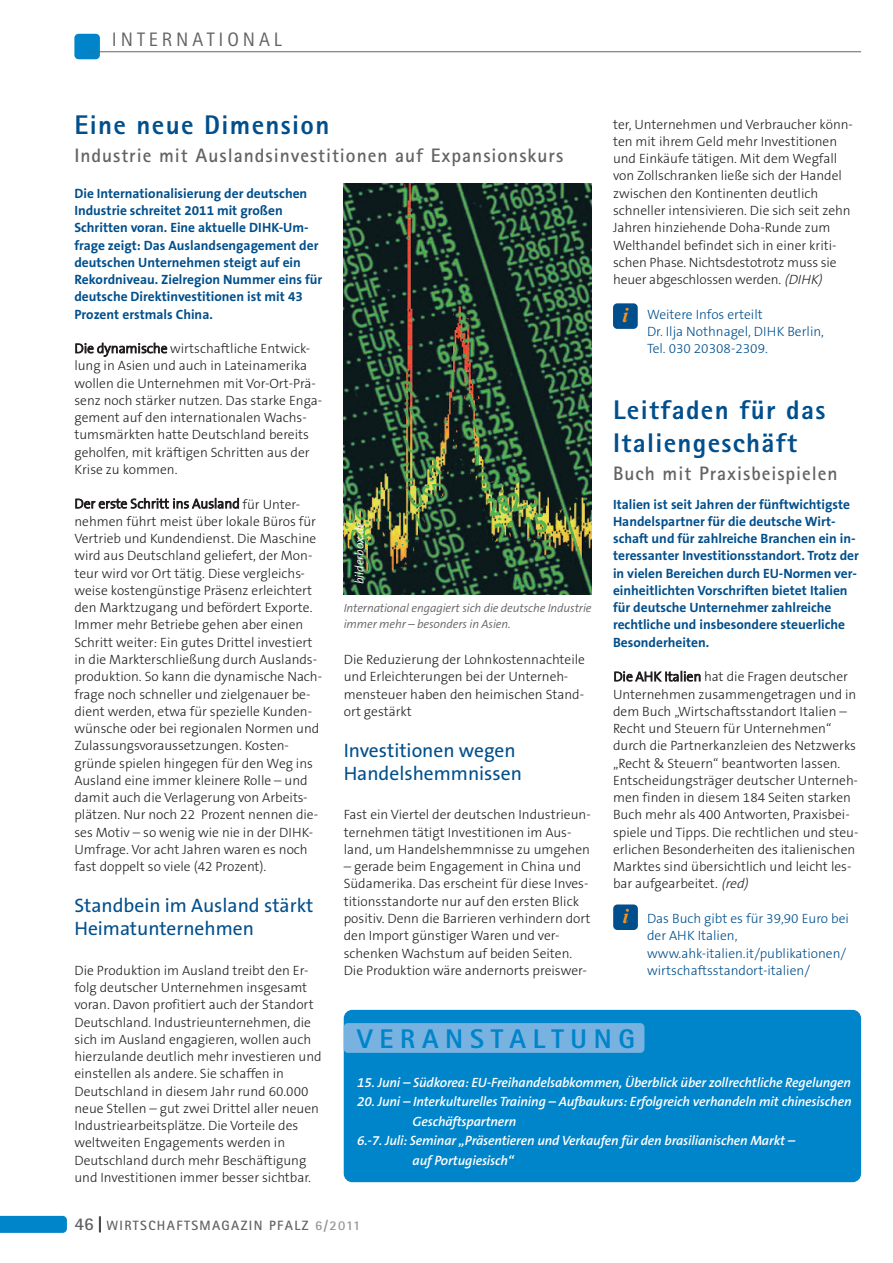
<style>
.page{position:relative;width:893px;height:1263px;background:#fff}
.page>*{position:absolute;margin:0;border:0;box-sizing:border-box;transform-origin:0 0}
.t1{font:800 27px/32.4px "Rotis Sans Serif";letter-spacing:.05em;color:#004f8c}
.t2{font:800 27px "Rotis Sans Serif";letter-spacing:.25em;color:#0084ca}
.t3{font:italic 700 21px "Times New Roman";color:#f7931d}
.t4{font:19.5px/23.4px "The Sans B5 Plain";color:#004f8c}
.t5{font:700 19.5px "Rotis Sans Serif";letter-spacing:.05em;color:#636366}
.t6{font:19.5px "Rotis Sans Serif";letter-spacing:.2em;color:#636366}
.t7{font:300 13.5px/17.2px "The Sans B3";color:#231f20}
.t8{font:700 13.5px/17.2px "The Sans B7";color:#004f8c}
.t9{font:italic 600 13.5px "The Sans B6";letter-spacing:-.01em;color:#fff}
.t10{font:300 13.5px/17.2px "The Sans B3";color:#004f8c}
.t11{font:700 13.5px "Rotis Sans Serif";letter-spacing:.1em;color:#636366}
.t12{font:italic 300 12px/16.5px "The Sans B4";letter-spacing:-.01em;color:#636366}
.t13{font:italic 300 12px "The Sans B4";letter-spacing:-.005em;color:#fff}
.s1{font-style:italic}
.s2{font-size:18px}
.s3{font-size:18px;color:#231f20}
.s4{color:#939598}
</style>
<div class="page">
<svg style="left:0;top:1216px;width:67px;height:17px"></svg>
<div style="left:74px;top:34px;width:26px;height:25px;background:#0084ca;border-radius:4px"></div>
<hr style="left:87px;top:51px;width:774px;height:1px;background:#636366">
<img style="left:344px;top:184px;width:248px;height:411px">
<div style="left:344px;top:1010px;width:517px;height:172px;background:#0084ca;border-radius:9px"></div>
<div style="left:344px;top:1023px;width:300px;height:30px;background:#78b2e0;border-radius:4px"></div>
<div style="left:613px;top:303px;width:25px;height:26px;background:#004f8c;border-radius:4px"></div>
<div style="left:613px;top:904px;width:25px;height:26px;background:#004f8c;border-radius:4px"></div>
<p class="t6" style="left:112px;top:32px;width:171px">INTERNATIONAL</p>
<p class="t1" style="left:74px;top:111px;width:257px">Eine neue Dimension</p>
<p class="t5" style="left:74px;top:148px;width:490px">Industrie mit Auslandsinvestitionen auf Expansionskurs</p>
<p class="t7" style="left:613px;top:116px;width:242px">ter, Unternehmen und Verbraucher könn&shy;ten mit ihrem Geld mehr Investitionen und Einkäufe tätigen. Mit dem Wegfall von Zollschranken ließe sich der Handel zwischen den Kontinenten deutlich schneller intensivieren. Die sich seit zehn Jahren hinziehende Doha-Runde zum Welthandel befindet sich in einer kriti&shy;schen Phase. Nichtsdestotrotz muss sie heuer abgeschlossen werden. <span class="s1">(DIHK)</span></p>
<p class="t10" style="left:647px;top:306px;width:178px">Weitere Infos erteilt<br>Dr. Ilja Nothnagel, DIHK Berlin,<br>Tel. 030 20308-2309.</p>
<p class="t8" style="left:74px;top:185px;width:249px">Die Internationalisierung der deutschen Industrie schreitet 2011 mit großen Schritten voran. Eine aktuelle DIHK-Um&shy;frage zeigt: Das Auslandsengagement der deutschen Unternehmen steigt auf ein Rekordniveau. Zielregion Nummer eins für deutsche Direktinvestitionen ist mit 43<br>Prozent erstmals China.</p>
<p class="t7" style="left:74px;top:340px;width:249px">Die dynamische wirtschaftliche Entwick&shy;lung in Asien und auch in Lateinamerika wollen die Unternehmen mit Vor-Ort-Prä&shy;senz noch stärker nutzen. Das starke Enga&shy;gement auf den internationalen Wachs&shy;tumsmärkten hatte Deutschland bereits geholfen, mit kräftigen Schritten aus der Krise zu kommen.</p>
<p class="t7" style="left:74px;top:495px;width:249px">Der erste Schritt ins Ausland für Unter&shy;nehmen führt meist über lokale Büros für Vertrieb und Kundendienst. Die Maschine wird aus Deutschland geliefert, der Mon&shy;teur wird vor Ort tätig. Diese vergleichs&shy;weise kostengünstige Präsenz erleichtert den Marktzugang und befördert Exporte.<br>Immer mehr Betriebe gehen aber einen Schritt weiter: Ein gutes Drittel investiert in die Markterschließung durch Auslands&shy;produktion. So kann die dynamische Nach&shy;frage noch schneller und zielgenauer be&shy;dient werden, etwa für spezielle Kunden&shy;wünsche oder bei regionalen Normen und Zulassungsvoraussetzungen. Kosten&shy;gründe spielen hingegen für den Weg ins Ausland eine immer kleinere Rolle – und damit auch die Verlagerung von Arbeits&shy;plätzen. Nur noch 22 Prozent nennen die&shy;ses Motiv – so wenig wie nie in der DIHK-Umfrage. Vor acht Jahren waren es noch fast doppelt so viele (42 Prozent).</p>
<p class="t4" style="left:74px;top:894px;width:241px">Standbein im Ausland stärkt<br>Heimatunternehmen</p>
<p class="t7" style="left:74px;top:962px;width:249px">Die Produktion im Ausland treibt den Er&shy;folg deutscher Unternehmen insgesamt voran. Davon profitiert auch der Standort Deutschland. Industrieunternehmen, die sich im Ausland engagieren, wollen auch hierzulande deutlich mehr investieren und einstellen als andere. Sie schaffen in Deutschland in diesem Jahr rund 60.000 neue Stellen – gut zwei Drittel aller neuen Industriearbeitsplätze. Die Vorteile des weltweiten Engagements werden in Deutschland durch mehr Beschäftigung und Investitionen immer besser sichtbar.</p>
<p class="t3" style="left:623px;top:303px;width:7px">i</p>
<p class="t1" style="left:613px;top:397px;width:214px">Leitfaden für das<br>Italiengeschäft</p>
<p class="t5" style="left:613px;top:466px;width:226px">Buch mit Praxisbeispielen</p>
<p class="t8" style="left:613px;top:496px;width:247px">Italien ist seit Jahren der fünftwichtigste Handelspartner für die deutsche Wirt&shy;schaft und für zahlreiche Branchen ein in&shy;teressanter Investitionsstandort. Trotz der in vielen Bereichen durch EU-Normen ver&shy;einheitlichten Vorschriften bietet Italien für deutsche Unternehmer zahlreiche rechtliche und insbesondere steuerliche Besonderheiten.</p>
<p class="t7" style="left:613px;top:668px;width:247px">Die AHK Italien hat die Fragen deutscher Unternehmen zusammengetragen und in dem Buch „Wirtschaftsstandort Italien – Recht und Steuern für Unternehmen“ durch die Partnerkanzleien des Netzwerks „Recht &amp; Steuern“ beantworten lassen.<br>Entscheidungsträger deutscher Unterneh&shy;men finden in diesem 184 Seiten starken Buch mehr als 400 Antworten, Praxisbei&shy;spiele und Tipps. Die rechtlichen und steu&shy;erlichen Besonderheiten des italienischen Marktes sind übersichtlich und leicht les&shy;bar aufgearbeitet. <span class="s1">(red)</span></p>
<p class="t10" style="left:647px;top:910px;width:203px">Das Buch gibt es für 39,90 Euro bei der AHK Italien, www.ahk-italien.it/publikationen/ wirtschaftsstandort-italien/</p>
<p class="t13" style="left:353px;top:584px;width:64px;rotate:-90deg">bilderbox.de</p>
<p class="t12" style="left:344px;top:600px;width:249px">International engagiert sich die deutsche Industrie immer mehr – besonders in Asien.</p>
<p class="t7" style="left:344px;top:651px;width:243px">Die Reduzierung der Lohnkostennachteile und Erleichterungen bei der Unterneh&shy;mensteuer haben den heimischen Stand&shy;ort gestärkt</p>
<p class="t4" style="left:344px;top:739px;width:180px">Investitionen wegen<br>Handelshemmnissen</p>
<p class="t7" style="left:344px;top:807px;width:249px">Fast ein Viertel der deutschen Industrieun&shy;ternehmen tätigt Investitionen im Aus&shy;land, um Handelshemmnisse zu umgehen</p>
<p class="t7" style="left:344px;top:858px;width:248px">– gerade beim Engagement in China und Südamerika. Das erscheint für diese Inves&shy;titionsstandorte nur auf den ersten Blick positiv. Denn die Barrieren verhindern dort den Import günstiger Waren und ver&shy;schenken Wachstum auf beiden Seiten.<br>Die Produktion wäre andernorts preiswer-</p>
<p class="t3" style="left:623px;top:904px;width:7px">i</p>
<p class="t2" style="left:357px;top:1029px;width:279px">VERANSTALTUNG</p>
<p class="t9" style="left:357px;top:1075px;width:495px">15. Juni – Südkorea: EU-Freihandelsabkommen, Überblick über zollrechtliche Regelungen</p>
<p class="t9" style="left:357px;top:1094px;width:496px">20. Juni – Interkulturelles Training – Aufbaukurs: Erfolgreich verhandeln mit chinesischen</p>
<p class="t9" style="left:413px;top:1114px;width:105px">Geschäftspartnern</p>
<p class="t9" style="left:357px;top:1133px;width:440px">6.-7. Juli: Seminar „Präsentieren und Verkaufen für den brasilianischen Markt –</p>
<p class="t9" style="left:413px;top:1153px;width:103px">auf Portugiesisch“</p>
<p class="t11" style="left:74px;top:1221px;width:288px"><span class="s2">46</span> <span class="s3">|</span> WIRTSCHAFTSMAGAZIN PFALZ <span class="s4">6/2011</span></p>
</div>
